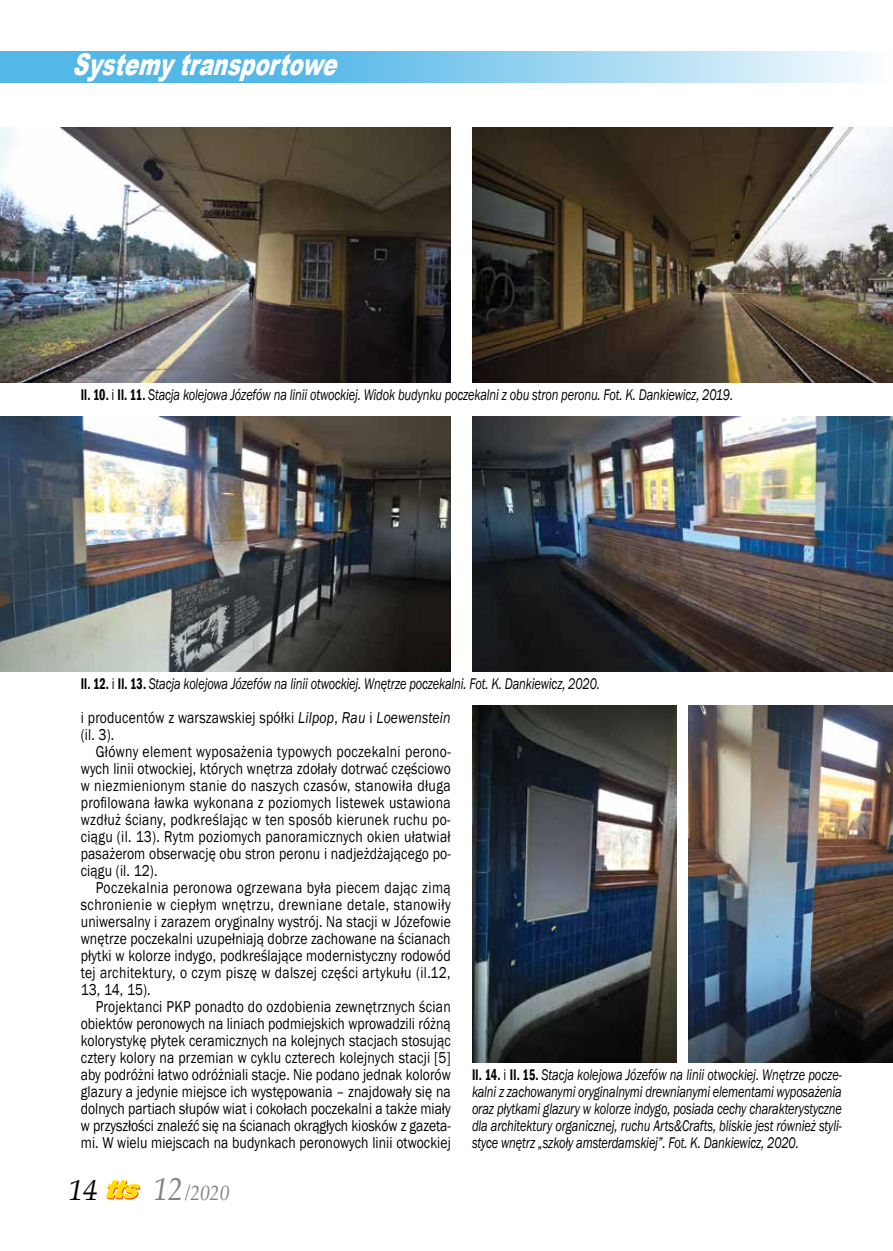
<style>
.page{position:relative;width:893px;height:1251px;background:#fff}
.page>*{position:absolute;margin:0;border:0;box-sizing:border-box;transform-origin:0 0}
.t1{font:italic 900 30px "Arial";color:#fff;scale:.71 1}
.t2{font:italic 30px "Palatino Linotype";color:#000}
.t3{font:italic 21.45px "Palatino Linotype";color:#808285;scale:.91 1}
.t4{font:16.2px/17px "Franklin Gothic";letter-spacing:.01em;color:#000;text-align:justify;scale:.84 1}
.t5{font:italic 15.9px/17px "Franklin Gothic";letter-spacing:-.01em;color:#000;text-align:justify;scale:.78 1}
.s1{font-weight:600;font-style:normal;font-stretch:condensed}
.s2{font-style:normal}
.s3{font-style:italic}
.s4{font-size:33px}
</style>
<div class="page">
<svg style="left:0;top:51px;width:865px;height:32px"></svg>
<svg style="left:106px;top:1180px;width:34px;height:19px"></svg>
<img style="left:0;top:128px;width:451px;height:254px">
<img style="left:472px;top:128px;width:421px;height:254px">
<img style="left:0;top:416px;width:451px;height:255px">
<img style="left:472px;top:416px;width:421px;height:255px">
<img style="left:472px;top:705px;width:204px;height:357px">
<img style="left:689px;top:705px;width:204px;height:357px">
<h1 class="t1" style="left:72px;top:42px;width:388px">Systemytransportowe</h1>
<p class="t5" style="left:81px;top:386px;width:838px"><span class="s1">Il. 10.</span> <span class="s2">i</span> <span class="s1">Il. 11.</span> Stacja kolejowa Józefów na linii otwockiej. Widok budynku poczekalni z obu stron peronu. Fot. K. Dankiewicz, 2019.</p>
<p class="t5" style="left:81px;top:675px;width:667px"><span class="s1">Il. 12.</span> <span class="s2">i</span> <span class="s1">Il. 13.</span> Stacja kolejowa Józefów na linii otwockiej. Wnętrze poczekalni. Fot. K. Dankiewicz, 2020.</p>
<p class="t4" style="left:81px;top:709px;width:442px">i producentów z warszawskiej spółki <span class="s3">Lilpop</span>, <span class="s3">Rau</span> i <span class="s3">Loewenstein </span>(il. 3).</p>
<p class="t4" style="left:81px;top:743px;width:442px;text-indent:15px">Główny element wyposażenia typowych poczekalni perono&shy;wych linii otwockiej, których wnętrza zdołały dotrwać częściowo w niezmienionym stanie do naszych czasów, stanowiła długa profilowana ławka wykonana z poziomych listewek ustawiona wzdłuż ściany, podkreślając w ten sposób kierunek ruchu po&shy;ciągu (il. 13). Rytm poziomych panoramicznych okien ułatwiał pasażerom obserwację obu stron peronu i nadjeżdżającego po&shy;ciągu (il. 12).</p>
<p class="t4" style="left:81px;top:878px;width:442px;text-indent:15px">Poczekalnia peronowa ogrzewana była piecem dając zimą schronienie w ciepłym wnętrzu, drewniane detale, stanowiły uniwersalny i zarazem oryginalny wystrój. Na stacji w Józefowie wnętrze poczekalni uzupełniają dobrze zachowane na ścianach płytki w kolorze indygo, podkreślające modernistyczny rodowód tej architektury, o czym piszę w dalszej części artykułu (il.12, 13, 14, 15).</p>
<p class="t4" style="left:81px;top:997px;width:442px;text-indent:15px">Projektanci PKP ponadto do ozdobienia zewnętrznych ścian obiektów peronowych na liniach podmiejskich wprowadzili różną kolorystykę płytek ceramicznych na kolejnych stacjach stosując cztery kolory na przemian w cyklu czterech kolejnych stacji [5] aby podróżni łatwo odróżniali stacje. Nie podano jednak kolorów glazury a jedynie miejsce ich występowania – znajdowały się na dolnych partiach słupów wiat i cokołach poczekalni a także miały w przyszłości znaleźć się na ścianach okrągłych kiosków z gazeta&shy;mi. W wielu miejscach na budynkach peronowych linii otwockiej</p>
<h1 class="t2" style="left:68px;top:1167px;width:31px">14</h1>
<h2 class="t3" style="left:153px;top:1176px;width:85px"><span class="s4">12</span> /2020</h2>
<p class="t5" style="left:472px;top:1065px;width:476px"><span class="s1">Il. 14.</span> <span class="s2">i</span> <span class="s1">Il. 15.</span> Stacja kolejowa Józefów na linii otwockiej. Wnętrze pocze&shy;kalni z zachowanymi oryginalnymi drewnianymi elementami wyposażenia oraz płytkami glazury w kolorze indygo, posiada cechy charakterystyczne dla architektury organicznej, ruchu Arts&amp;Crafts, bliskie jest również styli&shy;styce wnętrz „szkoły amsterdamskiej”. Fot. K. Dankiewicz, 2020.</p>
</div>
